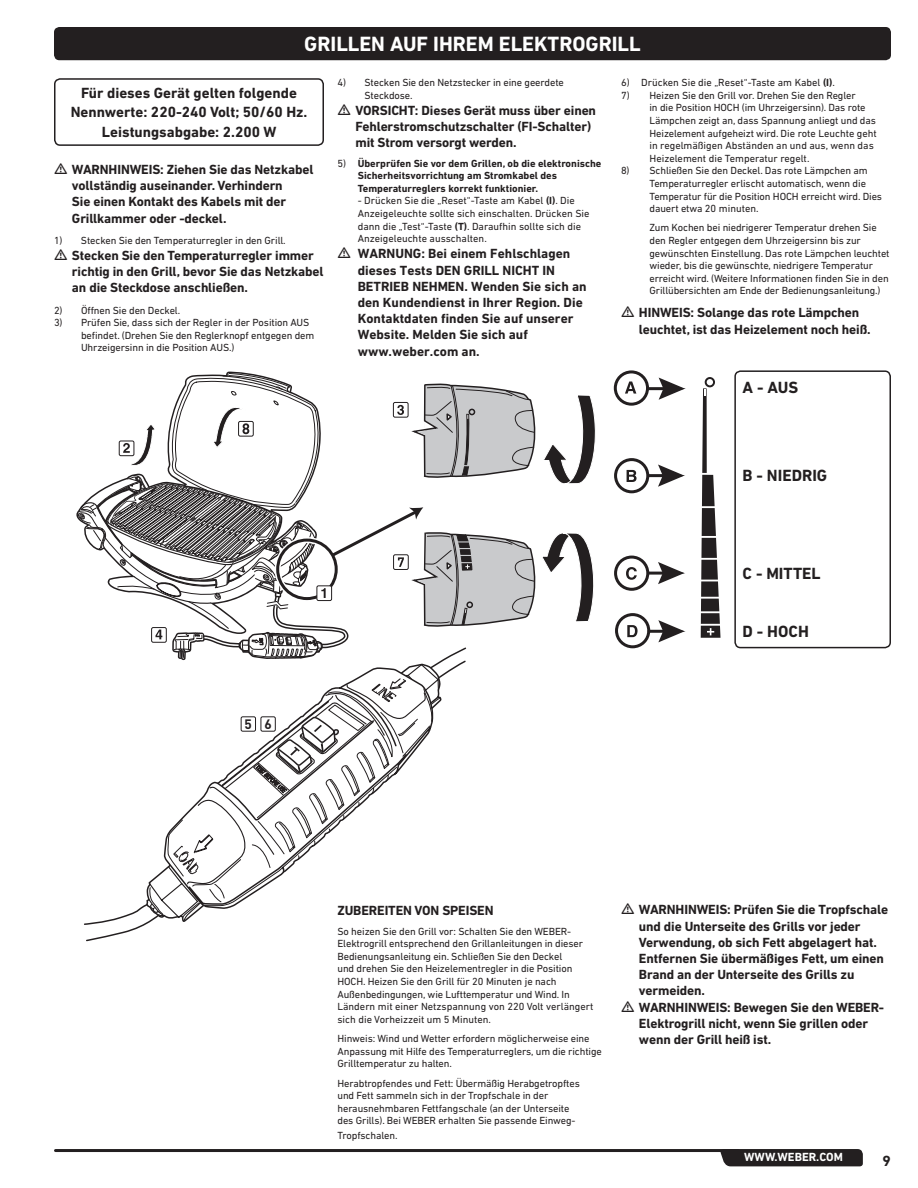
<style>
.page{position:relative;width:918px;height:1188px;background:#fff}
.page>*{position:absolute;margin:0;border:0;box-sizing:border-box;transform-origin:0 0}
.t1{font:700 21px "DIN Next LT Pro";color:#fff}
.t2{font:700 16.5px "DIN Next LT Pro";color:#231f20}
.t3{font:700 15px/19.5px "DIN Next LT Pro";color:#231f20;text-align:center}
.t4{font:700 13.5px/16.2px "DIN Next LT Pro";letter-spacing:-.01em;color:#231f20}
.t5{font:700 13.5px "DIN Pro";color:#231f20}
.t6{font:700 12px "DIN Next LT Pro";color:#fff}
.t7{font:10.5px/12.6px "DIN Next LT Pro";letter-spacing:-.01em;color:#231f20}
.t8{font:700 10.5px/12.6px "DIN Next LT Pro";color:#231f20}
.s1{font-weight:700}
.s2{font-weight:400}
</style>
<div class="page">
<div style="left:54px;top:27px;width:837px;height:33px;background:#231f20;border-radius:5px"></div>
<hr style="left:56px;top:1149px;width:682px;height:3px;background:#231f20">
<div style="left:720px;top:1149px;width:143px;height:17px;background:#231f20"></div>
<div style="left:54px;top:78px;width:270px;height:68px;border:2px solid #231f20;border-radius:5px"></div>
<div style="left:734px;top:370px;width:157px;height:278px;border:2px solid #231f20;border-radius:5px"></div>
<hr style="left:648px;top:387px;width:19px;height:3px;background:#231f20">
<svg style="left:659px;top:378px;width:27px;height:22px"></svg>
<hr style="left:647px;top:474px;width:19px;height:3px;background:#231f20">
<svg style="left:658px;top:465px;width:27px;height:22px"></svg>
<hr style="left:647px;top:572px;width:19px;height:3px;background:#231f20">
<svg style="left:658px;top:562px;width:27px;height:22px"></svg>
<hr style="left:648px;top:630px;width:19px;height:3px;background:#231f20">
<svg style="left:658px;top:620px;width:28px;height:22px"></svg>
<svg style="left:613px;top:370px;width:39px;height:279px"></svg>
<div style="left:705px;top:377px;width:10px;height:10px;border:2px solid #231f20;border-radius:50%"></div>
<svg style="left:700px;top:388px;width:21px;height:250px"></svg>
<svg style="left:78px;top:371px;width:518px;height:570px"></svg>
<h1 class="t1" style="left:304px;top:32px;width:338px">GRILLEN AUF IHREM ELEKTROGRILL</h1>
<h3 class="t3" style="left:71px;top:83px;width:238px">Für dieses Gerät gelten folgende<br>Nennwerte: 220-240 Volt; 50/60 Hz.<br>Leistungsabgabe: 2.200 W</h3>
<p class="t7" style="left:364px;top:76px;width:201px;text-indent:-27px">4) Stecken Sie den Netzstecker in eine geerdete<br>Steckdose.</p>
<p class="t7" style="left:621px;top:76px;width:215px">6) Drücken Sie die „Reset“-Taste am Kabel <span class="s1">(I)</span>.</p>
<p class="t7" style="left:649px;top:89px;width:229px;text-indent:-28px">7) Heizen Sie den Grill vor. Drehen Sie den Regler<br>in die Position HOCH (im Uhrzeigersinn). Das rote Lämpchen zeigt an, dass Spannung anliegt und das Heizelement aufgeheizt wird. Die rote Leuchte geht in regelmäßigen Abständen an und aus, wenn das Heizelement die Temperatur regelt.</p>
<p class="t7" style="left:649px;top:164px;width:234px;text-indent:-28px">8) Schließen Sie den Deckel. Das rote Lämpchen am Temperaturregler erlischt automatisch, wenn die Temperatur für die Position HOCH erreicht wird. Dies dauert etwa 20 minuten.</p>
<p class="t7" style="left:649px;top:221px;width:242px">Zum Kochen bei niedrigerer Temperatur drehen Sie den Regler entgegen dem Uhrzeigersinn bis zur gewünschten Einstellung. Das rote Lämpchen leuchtet wieder, bis die gewünschte, niedrigere Temperatur erreicht wird. (Weitere Informationen finden Sie in den Grillübersichten am Ende der Bedienungsanleitung.)</p>
<p class="t4" style="left:639px;top:305px;width:233px">HINWEIS: Solange das rote Lämpchen leuchtet, ist das Heizelement noch heiß.</p>
<p class="t4" style="left:355px;top:102px;width:242px">VORSICHT: Dieses Gerät muss über einen<br>Fehlerstromschutzschalter (FI-Schalter) mit Strom versorgt werden.</p>
<p class="t8" style="left:358px;top:157px;width:245px;text-indent:-20px"><span class="s2">5)</span> Überprüfen Sie vor dem Grillen, ob die elektronische<br>Sicherheitsvorrichtung am Stromkabel des<br>Temperaturreglers korrekt funktionier.</p>
<p class="t7" style="left:358px;top:194px;width:233px">- Drücken Sie die „Reset“-Taste am Kabel <span class="s1">(I)</span>. Die Anzeigeleuchte sollte sich einschalten. Drücken Sie dann die „Test“-Taste <span class="s1">(T)</span>. Daraufhin sollte sich die Anzeigeleuchte ausschalten.</p>
<p class="t4" style="left:358px;top:246px;width:230px">WARNUNG: Bei einem Fehlschlagen dieses Tests DEN GRILL NICHT IN<br>BETRIEB NEHMEN. Wenden Sie sich an den Kundendienst in Ihrer Region. Die<br>Kontaktdaten finden Sie auf unserer<br>Website. Melden Sie sich auf www.weber.com an.</p>
<p class="t4" style="left:72px;top:161px;width:243px">WARNHINWEIS: Ziehen Sie das Netzkabel vollständig auseinander. Verhindern<br>Sie einen Kontakt des Kabels mit der Grillkammer oder -deckel.</p>
<p class="t7" style="left:54px;top:234px;width:233px">1) Stecken Sie den Temperaturregler in den Grill.</p>
<p class="t4" style="left:72px;top:247px;width:253px">Stecken Sie den Temperaturregler immer richtig in den Grill, bevor Sie das Netzkabel an die Steckdose anschließen.</p>
<p class="t7" style="left:54px;top:304px;width:128px">2) Öffnen Sie den Deckel.</p>
<p class="t7" style="left:81px;top:316px;width:235px;text-indent:-27px">3) Prüfen Sie, dass sich der Regler in der Position AUS befindet. (Drehen Sie den Reglerknopf entgegen dem<br>Uhrzeigersinn in die Position AUS.)</p>
<h2 class="t2" style="left:743px;top:377px;width:57px">A - AUS</h2>
<h2 class="t2" style="left:743px;top:466px;width:86px">B - NIEDRIG</h2>
<h2 class="t2" style="left:743px;top:563px;width:79px">C - MITTEL</h2>
<p class="t5" style="left:245px;top:713px;width:29px">5 6</p>
<h2 class="t2" style="left:743px;top:622px;width:68px">D - HOCH</h2>
<p class="t4" style="left:338px;top:902px;width:158px">ZUBEREITEN VON SPEISEN</p>
<p class="t7" style="left:338px;top:925px;width:257px">So heizen Sie den Grill vor: Schalten Sie den WEBER-Elektrogrill entsprechend den Grillanleitungen in dieser Bedienungsanleitung ein. Schließen Sie den Deckel<br>und drehen Sie den Heizelementregler in die Position HOCH. Heizen Sie den Grill für 20 Minuten je nach Außenbedingungen, wie Lufttemperatur und Wind. In Ländern mit einer Netzspannung von 220 Volt verlängert sich die Vorheizzeit um 5 Minuten.</p>
<p class="t7" style="left:338px;top:1032px;width:266px">Hinweis: Wind und Wetter erfordern möglicherweise eine<br>Anpassung mit Hilfe des Temperaturreglers, um die richtige<br>Grilltemperatur zu halten.</p>
<p class="t7" style="left:338px;top:1077px;width:244px">Herabtropfendes und Fett: Übermäßig Herabgetropftes und Fett sammeln sich in der Tropfschale in der herausnehmbaren Fettfangschale (an der Unterseite des Grills). Bei WEBER erhalten Sie passende Einweg-</p>
<p class="t7" style="left:338px;top:1129px;width:62px">Tropfschalen.</p>
<p class="t4" style="left:639px;top:902px;width:251px">WARNHINWEIS: Prüfen Sie die Tropfschale und die Unterseite des Grills vor jeder Verwendung, ob sich Fett abgelagert hat.<br>Entfernen Sie übermäßiges Fett, um einen Brand an der Unterseite des Grills zu vermeiden.<br>WARNHINWEIS: Bewegen Sie den WEBER-Elektrogrill nicht, wenn Sie grillen oder wenn der Grill heiß ist.</p>
<p class="t6" style="left:744px;top:1150px;width:100px">WWW.WEBER.COM</p>
<h3 class="t3" style="left:883px;top:1151px;width:10px">9</h3>
</div>
